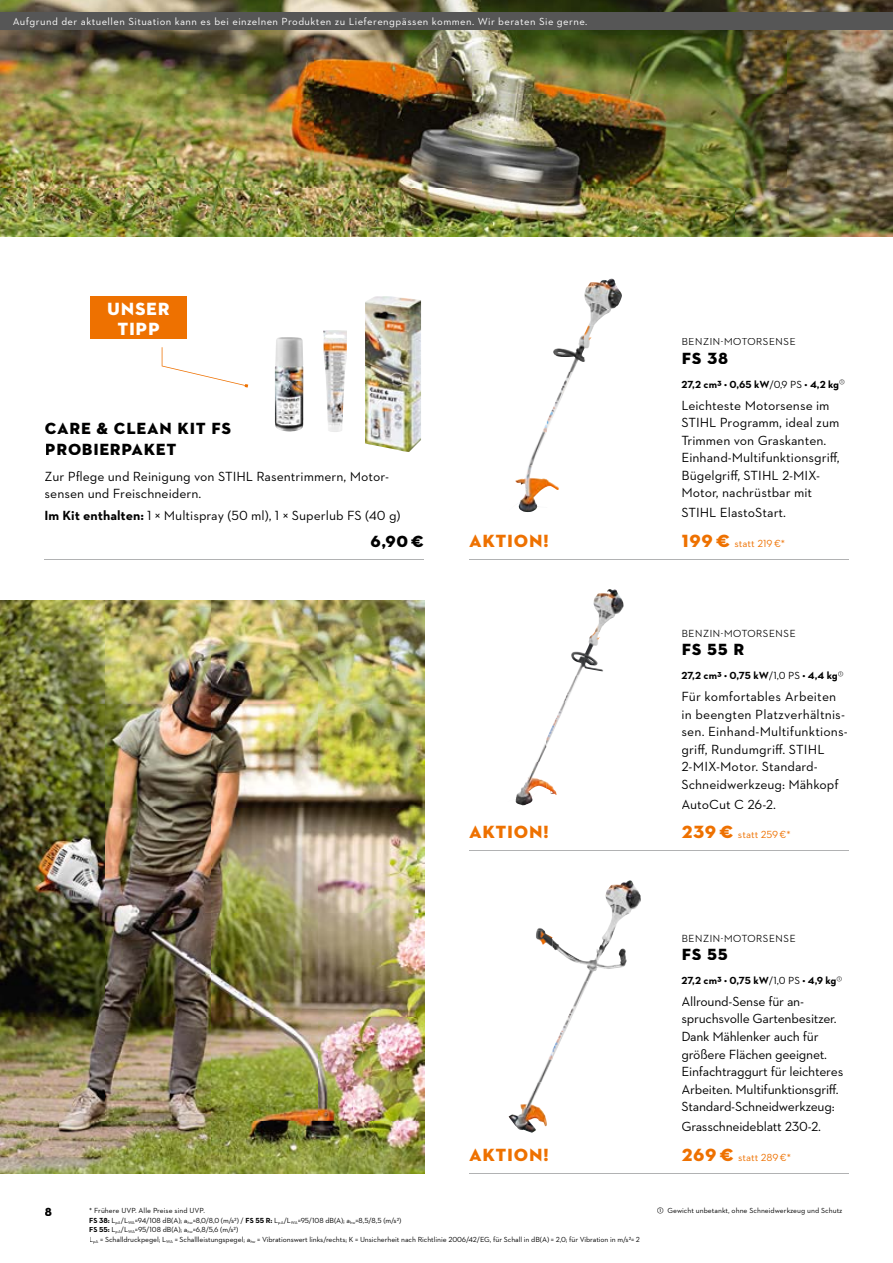
<style>
.page{position:relative;width:893px;height:1263px;background:#fff}
.page>*{position:absolute;margin:0;border:0;box-sizing:border-box;transform-origin:0 0}
.t1{font:18px "STIHL Contraface Display Titling";color:#ee7100}
.t2{font:18px/19.8px "STIHL Contraface Display Titling";color:#fff;text-align:center}
.t3{font:16.5px/20.7px "STIHL Contraface Display Titling";color:#000}
.t4{font:13.5px/17.5px "STIHL Contraface Text";color:#000}
.t5{font:13.5px/17.5px "STIHL Contraface Text";letter-spacing:-.02em;color:#000}
.t6{font:12px "STIHL Contraface Display Titling";color:#000}
.t7{font:10.5px "STIHL Contraface Text";letter-spacing:.04em;color:#fff}
.t8{font:700 10.5px "STIHL Contraface Text";color:#000}
.t9{font:500 10.5px "STIHL Contraface Display";color:#000}
.t10{font:10.5px "STIHL Contraface Text";color:#ee7100}
.t11{font:7.5px/9.8px "STIHL Contraface Text";letter-spacing:-.01em;color:#000}
.s1{font-weight:700}
.s2{font-weight:400}
.s3{font-family:"STIHL Contraface Display Titling";font-size:18px}
</style>
<div class="page">
<img style="left:0;top:0;width:893px;height:236px">
<img style="left:584px;top:279px;width:38px;height:46px">
<img style="left:553px;top:335px;width:31px;height:37px">
<img style="left:584px;top:325px;width:10px;height:37px">
<img style="left:548px;top:372px;width:25px;height:47px">
<img style="left:529px;top:421px;width:18px;height:44px">
<svg style="left:547px;top:419px;width:5px;height:10px"></svg>
<img style="left:515px;top:465px;width:32px;height:47px">
<img style="left:547px;top:479px;width:12px;height:11px">
<hr style="left:469px;top:559px;width:379px;height:1px;background:#b1b2b3">
<hr style="left:469px;top:850px;width:379px;height:1px;background:#b1b2b3">
<img style="left:593px;top:589px;width:30px;height:43px">
<img style="left:571px;top:652px;width:14px;height:23px">
<img style="left:585px;top:632px;width:18px;height:39px">
<img style="left:555px;top:675px;width:24px;height:44px">
<img style="left:537px;top:743px;width:9px;height:19px">
<img style="left:546px;top:719px;width:13px;height:28px">
<img style="left:515px;top:762px;width:31px;height:43px">
<svg style="left:546px;top:782px;width:11px;height:13px"></svg>
<hr style="left:469px;top:1173px;width:379px;height:1px;background:#b1b2b3">
<svg style="left:537px;top:928px;width:8px;height:3px"></svg>
<img style="left:605px;top:880px;width:36px;height:51px">
<img style="left:536px;top:931px;width:17px;height:16px">
<img style="left:553px;top:947px;width:44px;height:34px">
<img style="left:597px;top:931px;width:30px;height:38px">
<img style="left:561px;top:981px;width:28px;height:51px">
<img style="left:538px;top:1049px;width:15px;height:33px">
<img style="left:553px;top:1032px;width:12px;height:25px">
<img style="left:509px;top:1082px;width:38px;height:51px">
<img style="left:0;top:600px;width:424px;height:574px">
<hr style="left:45px;top:559px;width:379px;height:1px;background:#b1b2b3">
<img style="left:275px;top:337px;width:28px;height:94px">
<img style="left:323px;top:330px;width:24px;height:51px">
<img style="left:326px;top:381px;width:18px;height:51px">
<img style="left:365px;top:296px;width:56px;height:156px">
<div style="left:90px;top:296px;width:97px;height:43px;background:#ee7100"></div>
<svg style="left:162px;top:347px;width:86px;height:41px"></svg>
<div style="left:0;top:13px;width:893px;height:17px;background:#565656"></div>
<p class="t7" style="left:13px;top:15px;width:576px">Aufgrund der aktuellen Situation kann es bei einzelnen Produkten zu Lieferengpässen kommen. Wir beraten Sie gerne.</p>
<h1 class="t2" style="left:107px;top:299px;width:65px">UNSER<br>TIPP</h1>
<p class="t3" style="left:45px;top:418px;width:188px">CARE &amp; CLEAN KIT FS<br>PROBIERPAKET</p>
<p class="t4" style="left:45px;top:467px;width:346px">Zur Pflege und Reinigung von STIHL Rasentrimmern, Motor&shy;sensen und Freischneidern.</p>
<p class="t4" style="left:45px;top:507px;width:357px"><span class="s1">Im Kit enthalten:</span> 1 × Multispray (50 ml), 1 × Superlub FS (40 g)</p>
<p class="t3" style="left:370px;top:531px;width:56px">6,90 €</p>
<p class="t9" style="left:681px;top:336px;width:116px">BENZIN-MOTORSENSE</p>
<p class="t3" style="left:681px;top:348px;width:48px">FS 38</p>
<p class="t8" style="left:681px;top:378px;width:165px">27,2 cm3 • 0,65 kW<span class="s2">/0,9 PS</span> • 4,2 kg<sup>①</sup></p>
<p class="t4" style="left:681px;top:396px;width:160px">Leichteste Motorsense im<br>STIHL Programm, ideal zum<br>Trimmen von Graskanten.<br>Einhand-Multifunktionsgriff,<br>Bügelgriff, STIHL 2-MIX-<br>Motor, nachrüstbar mit</p>
<p class="t4" style="left:681px;top:504px;width:106px">STIHL ElastoStart.</p>
<h1 class="t1" style="left:469px;top:529px;width:82px">AKTION!</h1>
<p class="t10" style="left:681px;top:537px;width:105px"><span class="s3">199 €</span> statt 219 €*</p>
<p class="t9" style="left:681px;top:627px;width:116px">BENZIN-MOTORSENSE</p>
<p class="t3" style="left:681px;top:639px;width:65px">FS 55 R</p>
<p class="t8" style="left:681px;top:669px;width:164px">27,2 cm3 • 0,75 kW<span class="s2">/1,0 PS</span> • 4,4 kg<sup>①</sup></p>
<p class="t4" style="left:681px;top:687px;width:168px">Für komfortables Arbeiten in beengten Platzverhältnis&shy;sen. Einhand-Multifunktions&shy;griff, Rundumgriff. STIHL<br>2-MIX-Motor. Standard-<br>Schneidwerkzeug: Mähkopf</p>
<p class="t4" style="left:681px;top:795px;width:96px">AutoCut C 26-2.</p>
<h1 class="t1" style="left:469px;top:821px;width:82px">AKTION!</h1>
<p class="t10" style="left:681px;top:828px;width:111px"><span class="s3">239 €</span> statt 259 €*</p>
<p class="t9" style="left:681px;top:932px;width:116px">BENZIN-MOTORSENSE</p>
<p class="t3" style="left:681px;top:944px;width:48px">FS 55</p>
<p class="t8" style="left:681px;top:974px;width:162px">27,2 cm3 • 0,75 kW<span class="s2">/1,0 PS</span> • 4,9 kg<sup>①</sup></p>
<p class="t5" style="left:681px;top:992px;width:163px">Allround-Sense für an&shy;spruchsvolle Gartenbesitzer.<br>Dank Mählenker auch für größere Flächen geeignet.<br>Einfachtraggurt für leichteres<br>Arbeiten. Multifunktionsgriff.<br>Standard-Schneidwerkzeug:</p>
<p class="t5" style="left:681px;top:1117px;width:141px">Grasschneideblatt 230-2.</p>
<h1 class="t1" style="left:469px;top:1143px;width:82px">AKTION!</h1>
<p class="t10" style="left:681px;top:1150px;width:111px"><span class="s3">269 €</span> statt 289 €*</p>
<p class="t6" style="left:45px;top:1204px;width:9px">8</p>
<p class="t11" style="left:657px;top:1205px;width:187px">① Gewicht unbetankt, ohne Schneidwerkzeug und Schutz</p>
<p class="t11" style="left:89px;top:1205px;width:552px">* Frühere UVP. Alle Preise sind UVP.<br><span class="s1">FS 38:</span> L<sub>pA</sub>/L<sub>WA</sub>=94/108 dB(A); a<sub>hw</sub>=8,0/8,0 (m/s2) / <span class="s1">FS 55 R:</span> L<sub>pA</sub>/L<sub>WA</sub>=95/108 dB(A); a<sub>hw</sub>=8,5/8,5 (m/s2)<br><span class="s1">FS 55:</span> L<sub>pA</sub>/L<sub>WA</sub>=95/108 dB(A); a<sub>hw</sub>=6,8/5,6 (m/s2)<br>L<sub>pA</sub> = Schalldruckpegel; L<sub>WA</sub> = Schallleistungspegel; a<sub>hw</sub> = Vibrationswert links/rechts; K = Unsicherheit nach Richtlinie 2006/42/EG, für Schall in dB(A) = 2,0; für Vibration in m/s2= 2</p>
</div>
